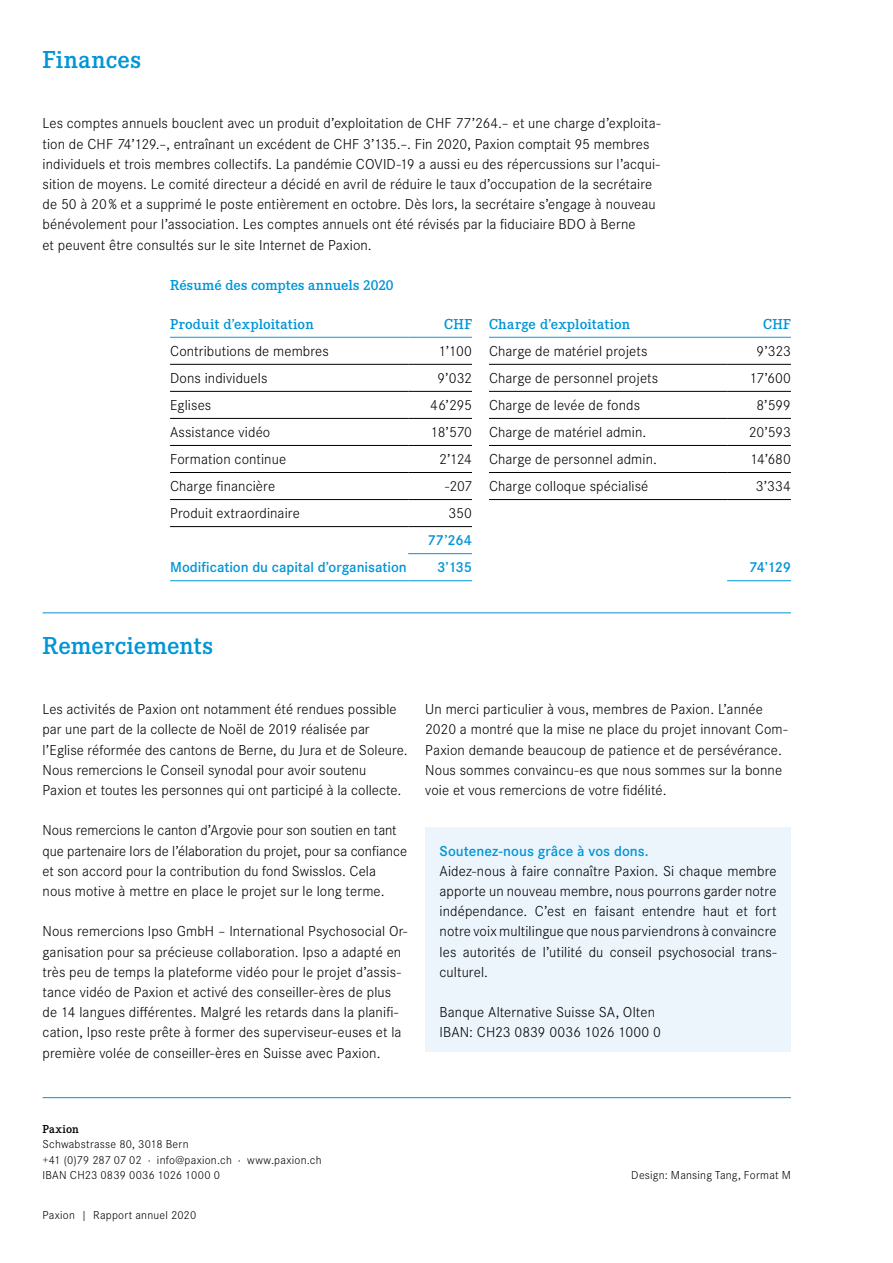
<style>
.page{position:relative;width:893px;height:1263px;background:#fff}
.page>*{position:absolute;margin:0;border:0;box-sizing:border-box;transform-origin:0 0}
.t1{font:600 25.5px "Corporate E Pro";letter-spacing:.005em;color:#0095d6}
.t2{font:300 15px/20.2px "Corporate S Pro";letter-spacing:.005em;color:#000}
.t3{font:600 15px "Corporate S Pro";color:#0095d6}
.t4{font:600 15px "Corporate E Pro";letter-spacing:.005em;color:#0095d6}
.t5{font:300 12px/15.1px "Corporate S Pro";letter-spacing:.02em;color:#000}
.t6{font:600 12px "Corporate E Pro";letter-spacing:.015em;color:#000}
</style>
<div class="page">
<hr style="left:43px;top:1097px;width:748px;height:1px;background:#0095d6">
<div style="left:425px;top:827px;width:366px;height:225px;background:#edf5fc"></div>
<hr style="left:170px;top:364px;width:238px;height:1px;background:#000">
<hr style="left:408px;top:364px;width:64px;height:1px;background:#000">
<hr style="left:489px;top:364px;width:238px;height:1px;background:#000">
<hr style="left:727px;top:364px;width:64px;height:1px;background:#000">
<hr style="left:170px;top:391px;width:238px;height:1px;background:#000">
<hr style="left:408px;top:391px;width:64px;height:1px;background:#000">
<hr style="left:489px;top:391px;width:238px;height:1px;background:#000">
<hr style="left:727px;top:391px;width:64px;height:1px;background:#000">
<hr style="left:170px;top:418px;width:238px;height:1px;background:#000">
<hr style="left:408px;top:418px;width:64px;height:1px;background:#000">
<hr style="left:489px;top:418px;width:238px;height:1px;background:#000">
<hr style="left:727px;top:418px;width:64px;height:1px;background:#000">
<hr style="left:170px;top:445px;width:238px;height:1px;background:#000">
<hr style="left:408px;top:445px;width:64px;height:1px;background:#000">
<hr style="left:489px;top:445px;width:238px;height:1px;background:#000">
<hr style="left:727px;top:445px;width:64px;height:1px;background:#000">
<hr style="left:170px;top:472px;width:238px;height:1px;background:#000">
<hr style="left:408px;top:472px;width:64px;height:1px;background:#000">
<hr style="left:489px;top:472px;width:238px;height:1px;background:#000">
<hr style="left:727px;top:472px;width:64px;height:1px;background:#000">
<hr style="left:170px;top:499px;width:238px;height:1px;background:#000">
<hr style="left:408px;top:499px;width:64px;height:1px;background:#000">
<hr style="left:489px;top:499px;width:238px;height:1px;background:#000">
<hr style="left:727px;top:499px;width:64px;height:1px;background:#000">
<hr style="left:170px;top:526px;width:238px;height:1px;background:#000">
<hr style="left:408px;top:526px;width:64px;height:1px;background:#000">
<hr style="left:170px;top:337px;width:238px;height:1px;background:#009fe3">
<hr style="left:408px;top:337px;width:64px;height:1px;background:#009fe3">
<hr style="left:489px;top:337px;width:238px;height:1px;background:#009fe3">
<hr style="left:727px;top:337px;width:64px;height:1px;background:#009fe3">
<hr style="left:170px;top:580px;width:238px;height:1px;background:#0095d6">
<hr style="left:408px;top:580px;width:64px;height:1px;background:#0095d6">
<hr style="left:408px;top:553px;width:64px;height:1px;background:#0095d6">
<hr style="left:727px;top:580px;width:64px;height:1px;background:#0095d6">
<hr style="left:43px;top:612px;width:748px;height:1px;background:#0095d6">
<h1 class="t1" style="left:43px;top:42px;width:100px">Finances</h1>
<p class="t2" style="left:43px;top:112px;width:620px">Les comptes annuels bouclent avec un produit d’exploitation de CHF 77’264.– et une charge d’exploita&shy;tion de CHF 74’129.–, entraînant un excédent de CHF 3’135.–. Fin 2020, Paxion comptait 95 membres individuels et trois membres collectifs. La pandémie COVID-19 a aussi eu des répercussions sur l’acqui&shy;sition de moyens. Le comité directeur a décidé en avril de réduire le taux d’occupation de la secrétaire de 50 à 20 % et a supprimé le poste entièrement en octobre. Dès lors, la secrétaire s’engage à nouveau bénévolement pour l’association. Les comptes annuels ont été révisés par la fiduciaire BDO à Berne<br>et peuvent être consultés sur le site Internet de Paxion.</p>
<p class="t4" style="left:170px;top:275px;width:225px">Résumé des comptes annuels 2020</p>
<p class="t4" style="left:170px;top:313px;width:145px">Produit d’exploitation</p>
<p class="t4" style="left:444px;top:313px;width:187px">CHF Charge d’exploitation</p>
<p class="t4" style="left:763px;top:313px;width:29px">CHF</p>
<p class="t2" style="left:170px;top:340px;width:160px">Contributions de membres</p>
<p class="t2" style="left:439px;top:340px;width:210px">1’100 Charge de matériel projets</p>
<p class="t2" style="left:756px;top:340px;width:36px">9’323</p>
<p class="t2" style="left:170px;top:367px;width:99px">Dons individuels</p>
<p class="t2" style="left:437px;top:367px;width:222px">9’032 Charge de personnel projets</p>
<p class="t2" style="left:750px;top:367px;width:43px">17’600</p>
<p class="t2" style="left:170px;top:394px;width:43px">Eglises</p>
<p class="t2" style="left:430px;top:394px;width:211px">46’295 Charge de levée de fonds</p>
<p class="t2" style="left:756px;top:394px;width:36px">8’599</p>
<p class="t2" style="left:170px;top:421px;width:102px">Assistance vidéo</p>
<p class="t2" style="left:431px;top:421px;width:217px">18’570 Charge de matériel admin.</p>
<p class="t2" style="left:749px;top:421px;width:44px">20’593</p>
<p class="t2" style="left:170px;top:448px;width:118px">Formation continue</p>
<p class="t2" style="left:439px;top:448px;width:219px">2’124 Charge de personnel admin.</p>
<p class="t2" style="left:750px;top:448px;width:42px">14’680</p>
<p class="t2" style="left:170px;top:475px;width:107px">Charge financière</p>
<p class="t2" style="left:445px;top:475px;width:205px">-207 Charge colloque spécialisé</p>
<p class="t2" style="left:756px;top:475px;width:37px">3’334</p>
<p class="t2" style="left:170px;top:502px;width:131px">Produit extraordinaire</p>
<p class="t2" style="left:449px;top:502px;width:25px">350</p>
<p class="t3" style="left:428px;top:529px;width:46px">77’264</p>
<p class="t3" style="left:170px;top:556px;width:238px">Modification du capital d’organisation</p>
<p class="t3" style="left:437px;top:556px;width:36px">3’135</p>
<p class="t3" style="left:750px;top:556px;width:43px">74’129</p>
<h1 class="t1" style="left:43px;top:628px;width:172px">Remerciements</h1>
<p class="t2" style="left:43px;top:698px;width:367px">Les activités de Paxion ont notamment été rendues possible par une part de la collecte de Noël de 2019 réalisée par l’Eglise réformée des cantons de Berne, du Jura et de Soleure.<br>Nous remercions le Conseil synodal pour avoir soutenu Paxion et toutes les personnes qui ont participé à la collecte.</p>
<p class="t2" style="left:43px;top:819px;width:366px">Nous remercions le canton d’Argovie pour son soutien en tant que partenaire lors de l’élaboration du projet, pour sa confiance et son accord pour la contribution du fond Swisslos. Cela nous motive à mettre en place le projet sur le long terme.</p>
<p class="t2" style="left:43px;top:920px;width:366px">Nous remercions Ipso GmbH – International Psychosocial Or&shy;ganisation pour sa précieuse collaboration. Ipso a adapté en très peu de temps la plateforme vidéo pour le projet d’assis&shy;tance vidéo de Paxion et activé des conseiller-ères de plus de 14 langues différentes. Malgré les retards dans la planifi&shy;cation, Ipso reste prête à former des superviseur-euses et la première volée de conseiller-ères en Suisse avec Paxion.</p>
<p class="t2" style="left:425px;top:698px;width:364px">Un merci particulier à vous, membres de Paxion. L’année 2020 a montré que la mise ne place du projet innovant Com-Paxion demande beaucoup de patience et de persévérance.<br>Nous sommes convaincu-es que nous sommes sur la bonne voie et vous remercions de votre fidélité.</p>
<p class="t3" style="left:440px;top:839px;width:211px">Soutenez-nous grâce à vos dons.</p>
<p class="t2" style="left:440px;top:860px;width:339px;text-align:justify">Aidez-nous à faire connaître Paxion. Si chaque membre apporte un nouveau membre, nous pourrons garder notre indépendance. C’est en faisant entendre haut et fort notre voix multilingue que nous parviendrons à convaincre les autorités de l’utilité du conseil psychosocial trans&shy;culturel.</p>
<p class="t2" style="left:440px;top:1001px;width:223px">Banque Alternative Suisse SA, Olten<br>IBAN: CH23 0839 0036 1026 1000 0</p>
<p class="t6" style="left:43px;top:1121px;width:38px">Paxion</p>
<p class="t5" style="left:43px;top:1136px;width:281px">Schwabstrasse 80, 3018 Bern<br>+41 (0)79 287 07 02 · info@paxion.ch · www.paxion.ch<br>IBAN CH23 0839 0036 1026 1000 0</p>
<p class="t5" style="left:43px;top:1207px;width:155px">Paxion | Rapport annuel 2020</p>
<p class="t5" style="left:631px;top:1166px;width:161px">Design: Mansing Tang, Format M</p>
</div>
